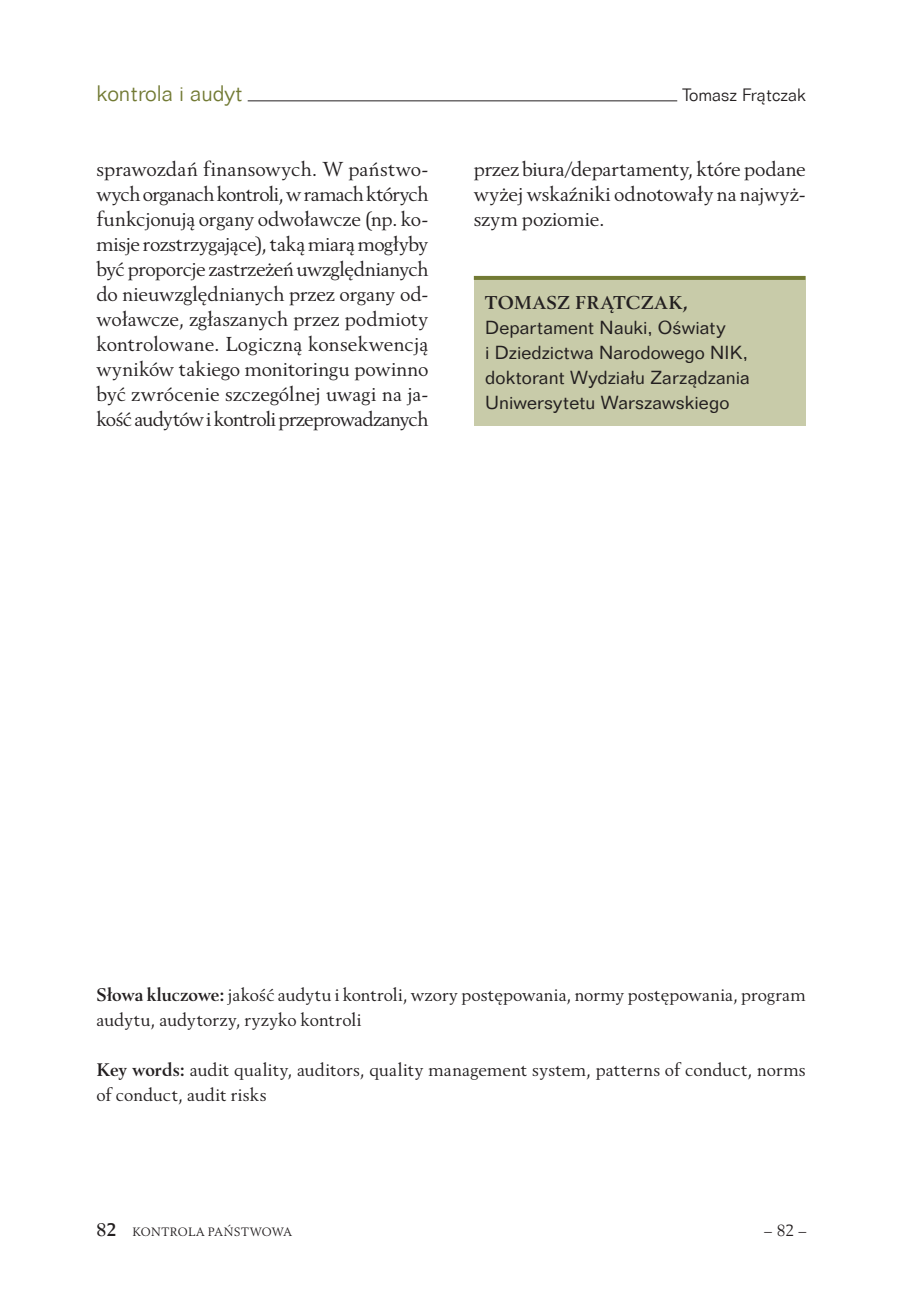
<style>
.page{position:relative;width:908px;height:1293px;background:#fff}
.page>*{position:absolute;margin:0;border:0;box-sizing:border-box;transform-origin:0 0}
.t1{font:300 21.8px "Folio TL";color:#727a34}
.t2{font:20px/25px "Revival 565 BT";letter-spacing:-.01em;color:#231f20;text-align:justify}
.t3{font:18.4px/25px "Folio TL";letter-spacing:.005em;color:#231f20}
.t4{font:700 18.4px "Revival 565 BT";letter-spacing:.025em;color:#231f20}
.t5{font:18px/25px "Revival 565 BT";letter-spacing:.005em;color:#231f20}
.t6{font:300 17.4px "Folio TL";color:#231f20}
.t7{font:16px "Revival 565 BT";color:#231f20}
.t8{font:12px "Revival 565 BT";letter-spacing:.025em;color:#231f20}
.s1{font-weight:700}
.s2{font-weight:700;font-size:18px}
</style>
<div class="page">
<hr style="left:247px;top:100px;width:430px;height:1px;background:#231f20">
<div style="left:473px;top:276px;width:332px;height:150px;background:#c8cba9"></div>
<hr style="left:473px;top:276px;width:332px;height:4px;background:#727a34">
<p class="t1" style="left:96px;top:79px;width:148px">kontrola i audyt</p>
<p class="t6" style="left:681px;top:83px;width:125px">Tomasz Frątczak</p>
<p class="t2" style="left:96px;top:157px;width:333px">sprawozdań finansowych. W państwo&shy;wych organach kontroli, w ramach których funkcjonują organy odwoławcze (np. ko&shy;misje rozstrzygające), taką miarą mogłyby być proporcje zastrzeżeń uwzględnianych do nieuwzględnianych przez organy od&shy;woławcze, zgłaszanych przez podmioty kontrolowane. Logiczną konsekwencją wyników takiego monitoringu powinno być zwrócenie szczególnej uwagi na ja&shy;kość audytów i kontroli przeprowadzanych</p>
<p class="t2" style="left:473px;top:157px;width:333px">przez biura/departamenty, które podane wyżej wskaźniki odnotowały na najwyż&shy;szym poziomie.</p>
<p class="t4" style="left:485px;top:290px;width:204px">TOMASZ FRĄTCZAK,</p>
<p class="t3" style="left:485px;top:314px;width:266px">Departament Nauki, Oświaty<br>i Dziedzictwa Narodowego NIK, doktorant Wydziału Zarządzania<br>Uniwersytetu Warszawskiego</p>
<p class="t5" style="left:96px;top:982px;width:710px"><span class="s1">Słowa kluczowe:</span> jakość audytu i kontroli, wzory postępowania, normy postępowania, program audytu, audytorzy, ryzyko kontroli</p>
<p class="t5" style="left:96px;top:1057px;width:710px"><span class="s1">Key words:</span> audit quality, auditors, quality management system, patterns of conduct, norms of conduct, audit risks</p>
<p class="t8" style="left:96px;top:1224px;width:197px"><span class="s2">82</span> KONTROLA PAŃSTWOWA</p>
<p class="t7" style="left:764px;top:1220px;width:44px">– 82 –</p>
</div>
